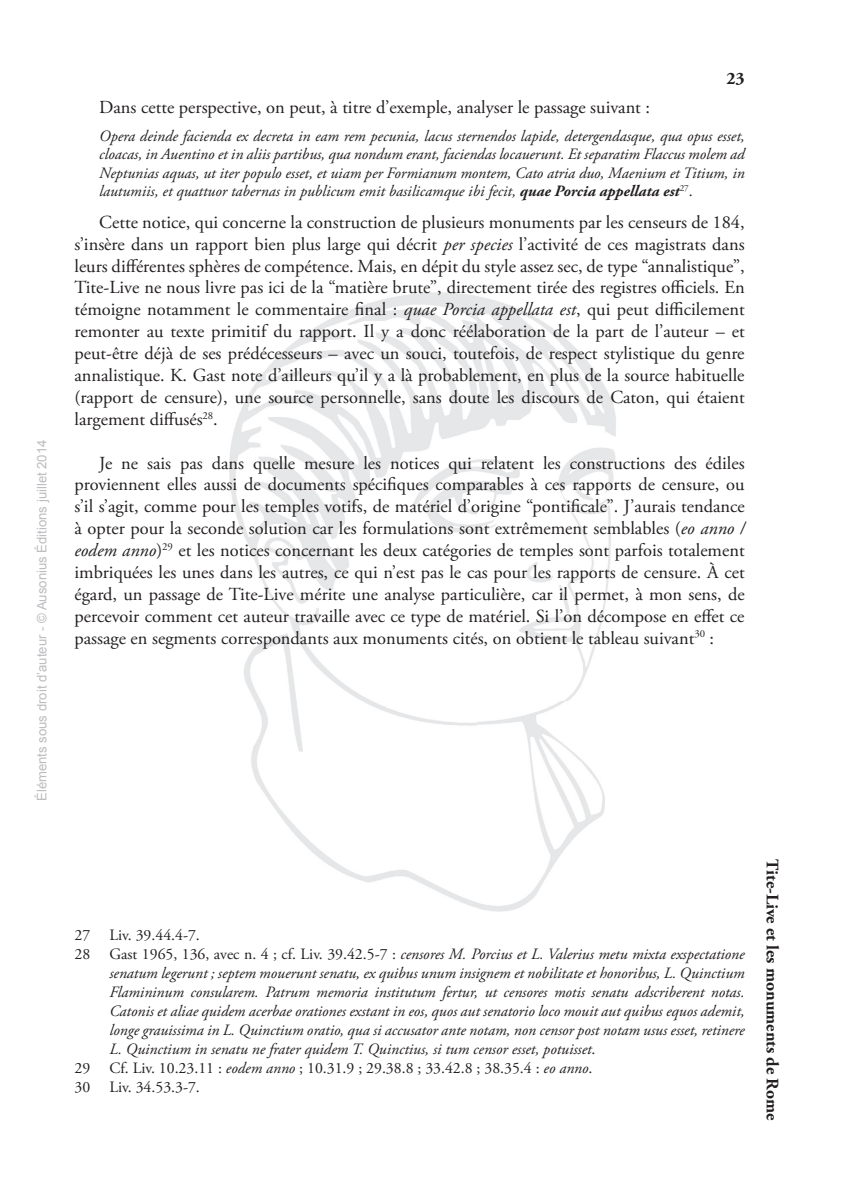
<style>
.page{position:relative;width:844px;height:1191px;background:#fff}
.page>*{position:absolute;margin:0;border:0;box-sizing:border-box;transform-origin:0 0}
.t1{font:18.38px/21.9px "Adobe Garamond Pro";color:#231f20;text-align:justify}
.t2{font:700 17.5px "Adobe Garamond Pro";color:#231f20}
.t3{font:italic 15.75px/18.4px "Adobe Garamond Pro";color:#231f20;text-align:justify}
.t4{font:15.75px "Adobe Garamond Pro";color:#231f20}
.t5{font:13.12px "Arial";color:#bcbdc0}
.s1{font-weight:700}
.s2{font-style:normal}
.s3{font-style:italic}
</style>
<div class="page">
<img style="left:229px;top:293px;width:387px;height:619px">
<p class="t5" style="left:33px;top:801px;width:363px;rotate:-90deg">Éléments sous droit d’auteur - © Ausonius Éditions juillet 2014</p>
<p class="t2" style="left:726px;top:68px;width:20px">23</p>
<p class="t1" style="left:99px;top:96px;width:552px">Dans cette perspective, on peut, à titre d’exemple, analyser le passage suivant :</p>
<p class="t3" style="left:99px;top:127px;width:646px">Opera deinde facienda ex decreta in eam rem pecunia, lacus sternendos lapide, detergendasque, qua opus esset, cloacas, in Auentino et in aliis partibus, qua nondum erant, faciendas locauerunt. Et separatim Flaccus molem ad Neptunias aquas, ut iter populo esset, et uiam per Formianum montem, Cato atria duo, Maenium et Titium, in lautumiis, et quattuor tabernas in publicum emit basilicamque ibi fecit, <span class="s1">quae Porcia appellata est</span><sup>27</sup><span class="s2">.</span></p>
<p class="t1" style="left:74px;top:212px;width:671px;text-indent:25px">Cette notice, qui concerne la construction de plusieurs monuments par les censeurs de 184, s’insère dans un rapport bien plus large qui décrit <span class="s3">per species</span> l’activité de ces magistrats dans leurs différentes sphères de compétence. Mais, en dépit du style assez sec, de type “annalistique”, Tite-Live ne nous livre pas ici de la “matière brute”, directement tirée des registres officiels. En témoigne notamment le commentaire final : <span class="s3">quae Porcia appellata est</span>, qui peut difficilement remonter au texte primitif du rapport. Il y a donc réélaboration de la part de l’auteur – et peut-être déjà de ses prédécesseurs – avec un souci, toutefois, de respect stylistique du genre annalistique. K. Gast note d’ailleurs qu’il y a là probablement, en plus de la source habituelle (rapport de censure), une source personnelle, sans doute les discours de Caton, qui étaient largement diffusés<sup>28</sup>.</p>
<p class="t1" style="left:74px;top:452px;width:671px;text-indent:25px">Je ne sais pas dans quelle mesure les notices qui relatent les constructions des édiles proviennent elles aussi de documents spécifiques comparables à ces rapports de censure, ou s’il s’agit, comme pour les temples votifs, de matériel d’origine “pontificale”. J’aurais tendance à opter pour la seconde solution car les formulations sont extrêmement semblables (<span class="s3">eo anno / eodem anno</span>)<sup>29</sup> et les notices concernant les deux catégories de temples sont parfois totalement imbriquées les unes dans les autres, ce qui n’est pas le cas pour les rapports de censure. À cet égard, un passage de Tite-Live mérite une analyse particulière, car il permet, à mon sens, de percevoir comment cet auteur travaille avec ce type de matériel. Si l’on décompose en effet ce passage en segments correspondants aux monuments cités, on obtient le tableau suivant<sup>30</sup> :</p>
<p class="t4" style="left:74px;top:926px;width:127px">27 Liv. 39.44.4-7.</p>
<p class="t3" style="left:74px;top:945px;width:671px"><span class="s2">28 Gast 1965, 136, avec n. 4 ; cf. Liv. 39.42.5-7 :</span> censores M. Porcius et L. Valerius metu mixta exspectatione</p>
<p class="t3" style="left:109px;top:964px;width:636px">senatum legerunt ; septem mouerunt senatu, ex quibus unum insignem et nobilitate et honoribus, L. Quinctium</p>
<p class="t3" style="left:109px;top:983px;width:636px">Flamininum consularem. Patrum memoria institutum fertur, ut censores motis senatu adscriberent notas.</p>
<p class="t3" style="left:109px;top:1002px;width:636px">Catonis et aliae quidem acerbae orationes exstant in eos, quos aut senatorio loco mouit aut quibus equos ademit,</p>
<p class="t3" style="left:109px;top:1021px;width:636px">longe grauissima in L. Quinctium oratio, qua si accusator ante notam, non censor post notam usus esset, retinere</p>
<p class="t3" style="left:109px;top:1040px;width:487px">L. Quinctium in senatu ne frater quidem T. Quinctius, si tum censor esset, potuisset<span class="s2">.</span></p>
<p class="t4" style="left:74px;top:1058px;width:519px">29 Cf. Liv. 10.23.11 : <span class="s3">eodem anno</span> ; 10.31.9 ; 29.38.8 ; 33.42.8 ; 38.35.4 : <span class="s3">eo anno</span>.</p>
<p class="t4" style="left:74px;top:1077px;width:127px">30 Liv. 34.53.3-7.</p>
<p class="t2" style="left:782px;top:859px;width:262px;rotate:90deg">Tite-Live et les monuments de Rome</p>
</div>
